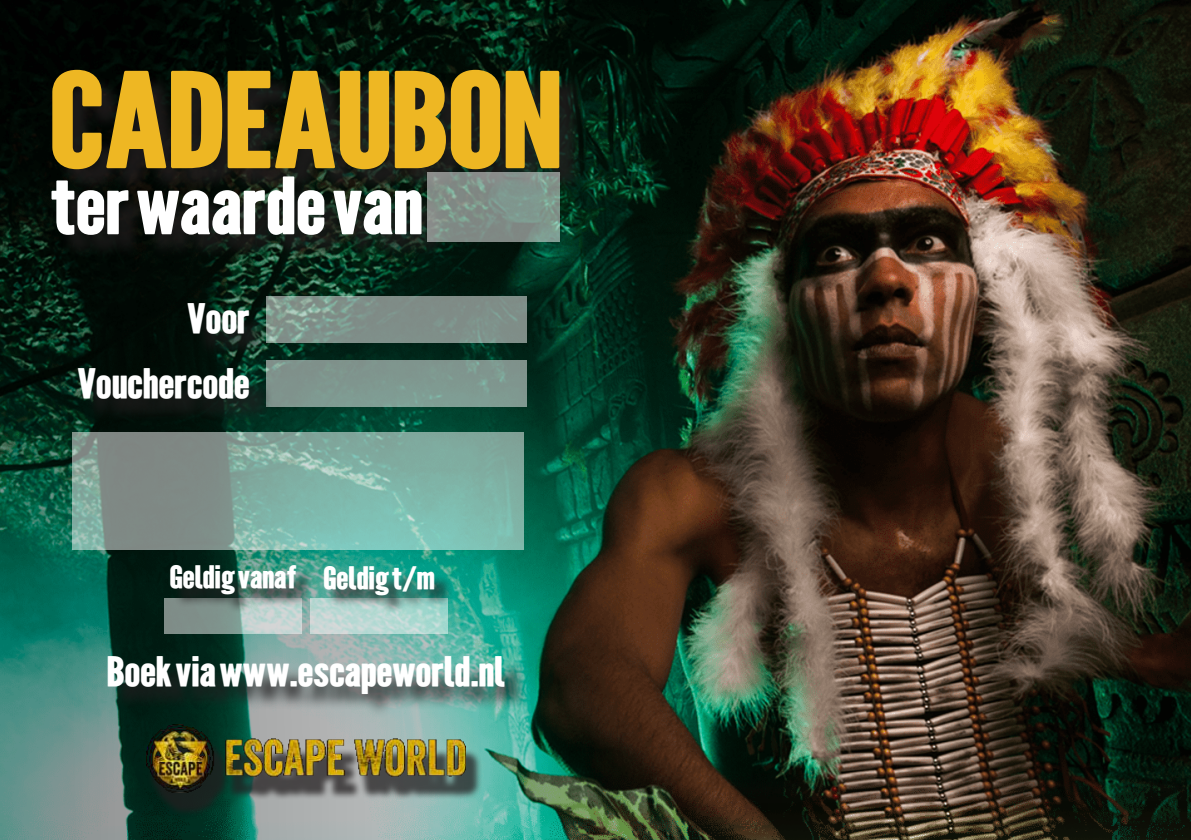
<style>
.page{position:relative;width:1191px;height:840px;background:#fff}
.page>*{position:absolute;margin:0;border:0;box-sizing:border-box;transform-origin:0 0}
.t1{font:128px "Warsaw Gothic Woodtype";letter-spacing:.02em;color:#eeb723}
.t2{font:76px "Warsaw Gothic Woodtype";letter-spacing:.02em;color:#fff}
.t3{font:40px "Warsaw Gothic Woodtype";letter-spacing:.02em;color:#fff}
.t4{font:30.4px "Warsaw Gothic Woodtype";letter-spacing:.02em;color:#fff}
</style>
<div class="page">
<img style="left:0;top:0;width:1191px;height:839px">
<div style="left:55px;top:73px;width:530px;height:121px;background:#231f20;opacity:.75"></div>
<div style="left:55px;top:179px;width:391px;height:80px;background:#231f20;opacity:.75"></div>
<div style="left:266px;top:360px;width:260px;height:46px;background:#7f978f"></div>
<div style="left:81px;top:371px;width:193px;height:52px;background:#231f20;opacity:.75"></div>
<div style="left:112px;top:658px;width:417px;height:59px;background:#231f20;opacity:.75"></div>
<svg style="left:266px;top:296px;width:260px;height:46px;background:#80918b"></svg>
<div style="left:192px;top:307px;width:81px;height:51px;background:#231f20;opacity:.75"></div>
<svg style="left:164px;top:597px;width:138px;height:36px;background:#9cada8"></svg>
<div style="left:173px;top:567px;width:142px;height:46px;background:#231f20;opacity:.75"></div>
<svg style="left:310px;top:598px;width:138px;height:35px;background:#bad9d3"></svg>
<div style="left:326px;top:568px;width:127px;height:45px;background:#231f20;opacity:.75"></div>
<svg style="left:72px;top:431px;width:451px;height:118px;background:#80a79d"></svg>
<div style="left:147px;top:732px;width:335px;height:84px;background:#231f20;opacity:.74"></div>
<img style="left:146px;top:723px;width:320px;height:70px">
<svg style="left:427px;top:172px;width:133px;height:70px;background:#81918a"></svg>
<h1 class="t1" style="left:51px;top:43px;width:511px">CADEAUBON</h1>
<h2 class="t2" style="left:51px;top:160px;width:373px">ter waarde van</h2>
<p class="t3" style="left:187px;top:294px;width:64px">Voor</p>
<p class="t3" style="left:78px;top:359px;width:173px">Vouchercode</p>
<p class="t4" style="left:170px;top:558px;width:266px">Geldig vanaf Geldig t/m</p>
<p class="t3" style="left:108px;top:646px;width:399px">Boek via www.escapeworld.nl</p>
</div>
